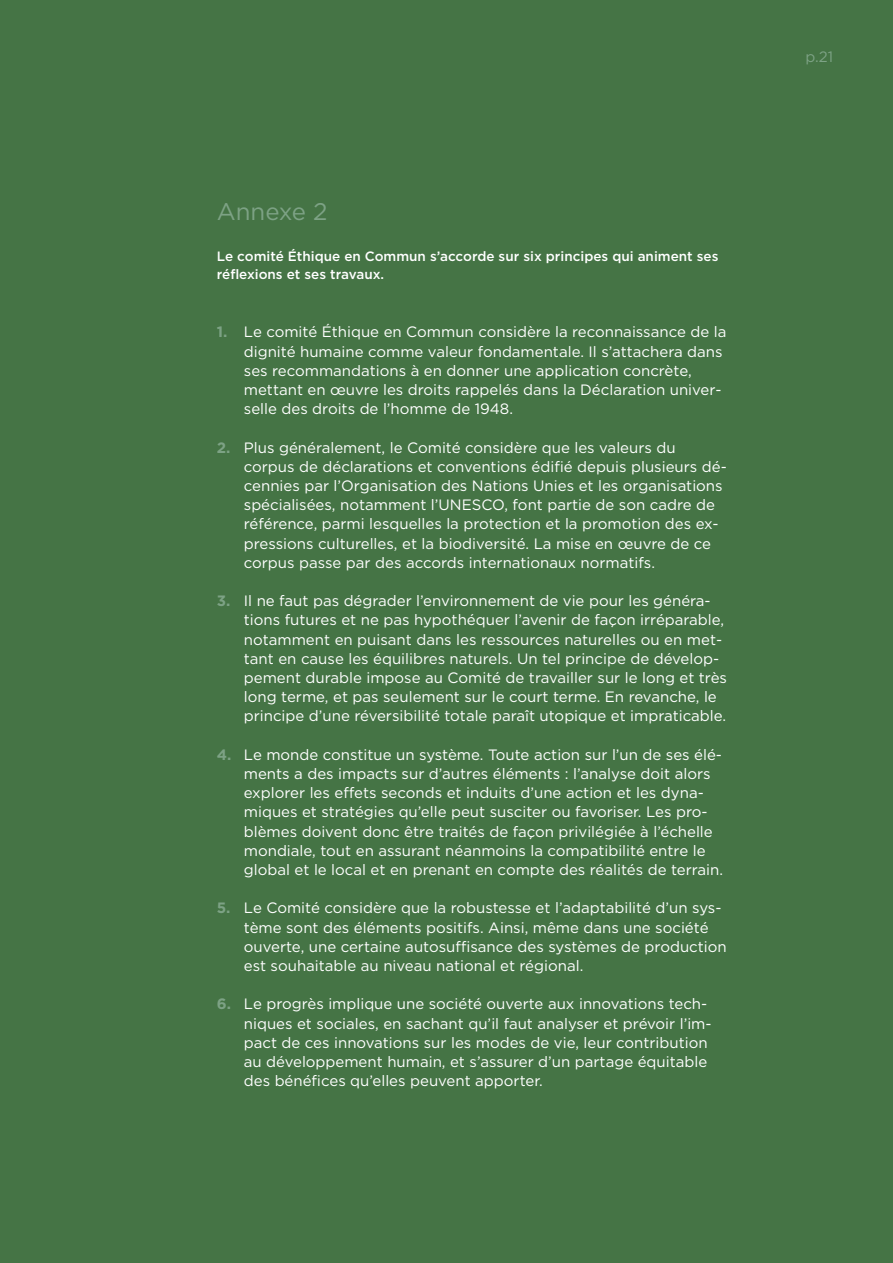
<style>
.page{position:relative;width:893px;height:1263px;background:#457445}
.page>*{position:absolute;margin:0;border:0;box-sizing:border-box;transform-origin:0 0}
.t1{font:24px "Gotham";color:#7da285}
.t2{font:15px/19.2px "Gotham";color:#fff}
.t3{font:15px "Gotham";color:#7da285}
.t4{font:500 13.5px/18px "Gotham";color:#fff}
.s1{font-weight:700;color:#7da285}
</style>
<div class="page">
<h1 class="t1" style="left:217px;top:196px;width:112px">Annexe 2</h1>
<p class="t4" style="left:217px;top:247px;width:503px">Le comité Éthique en Commun s’accorde sur six principes qui animent ses réflexions et ses travaux.</p>
<p class="t2" style="left:244px;top:322px;width:484px;text-indent:-27px"><span class="s1">1.</span> Le comité Éthique en Commun considère la reconnaissance de la dignité humaine comme valeur fondamentale. Il s’attachera dans ses recommandations à en donner une application concrète, mettant en œuvre les droits rappelés dans la Déclaration univer&shy;selle des droits de l’homme de 1948.</p>
<p class="t2" style="left:244px;top:437px;width:484px;text-indent:-27px"><span class="s1">2.</span> Plus généralement, le Comité considère que les valeurs du corpus de déclarations et conventions édifié depuis plusieurs dé&shy;cennies par l’Organisation des Nations Unies et les organisations spécialisées, notamment l’UNESCO, font partie de son cadre de référence, parmi lesquelles la protection et la promotion des ex&shy;pressions culturelles, et la biodiversité. La mise en œuvre de ce corpus passe par des accords internationaux normatifs.</p>
<p class="t2" style="left:244px;top:591px;width:485px;text-indent:-27px"><span class="s1">3.</span> Il ne faut pas dégrader l’environnement de vie pour les généra&shy;tions futures et ne pas hypothéquer l’avenir de façon irréparable, notamment en puisant dans les ressources naturelles ou en met&shy;tant en cause les équilibres naturels. Un tel principe de dévelop&shy;pement durable impose au Comité de travailler sur le long et très long terme, et pas seulement sur le court terme. En revanche, le principe d’une réversibilité totale paraît utopique et impraticable.</p>
<p class="t2" style="left:244px;top:744px;width:481px;text-indent:-27px"><span class="s1">4.</span> Le monde constitue un système. Toute action sur l’un de ses élé&shy;ments a des impacts sur d’autres éléments : l’analyse doit alors explorer les effets seconds et induits d’une action et les dyna&shy;miques et stratégies qu’elle peut susciter ou favoriser. Les pro&shy;blèmes doivent donc être traités de façon privilégiée à l’échelle mondiale, tout en assurant néanmoins la compatibilité entre le global et le local et en prenant en compte des réalités de terrain.</p>
<p class="t2" style="left:244px;top:898px;width:484px;text-indent:-27px"><span class="s1">5.</span> Le Comité considère que la robustesse et l’adaptabilité d’un sys&shy;tème sont des éléments positifs. Ainsi, même dans une société ouverte, une certaine autosuffisance des systèmes de production est souhaitable au niveau national et régional.</p>
<p class="t2" style="left:244px;top:994px;width:469px;text-indent:-27px"><span class="s1">6.</span> Le progrès implique une société ouverte aux innovations tech&shy;niques et sociales, en sachant qu’il faut analyser et prévoir l’im&shy;pact de ces innovations sur les modes de vie, leur contribution au développement humain, et s’assurer d’un partage équitable des bénéfices qu’elles peuvent apporter.</p>
<p class="t3" style="left:805px;top:47px;width:29px">p.21</p>
</div>
